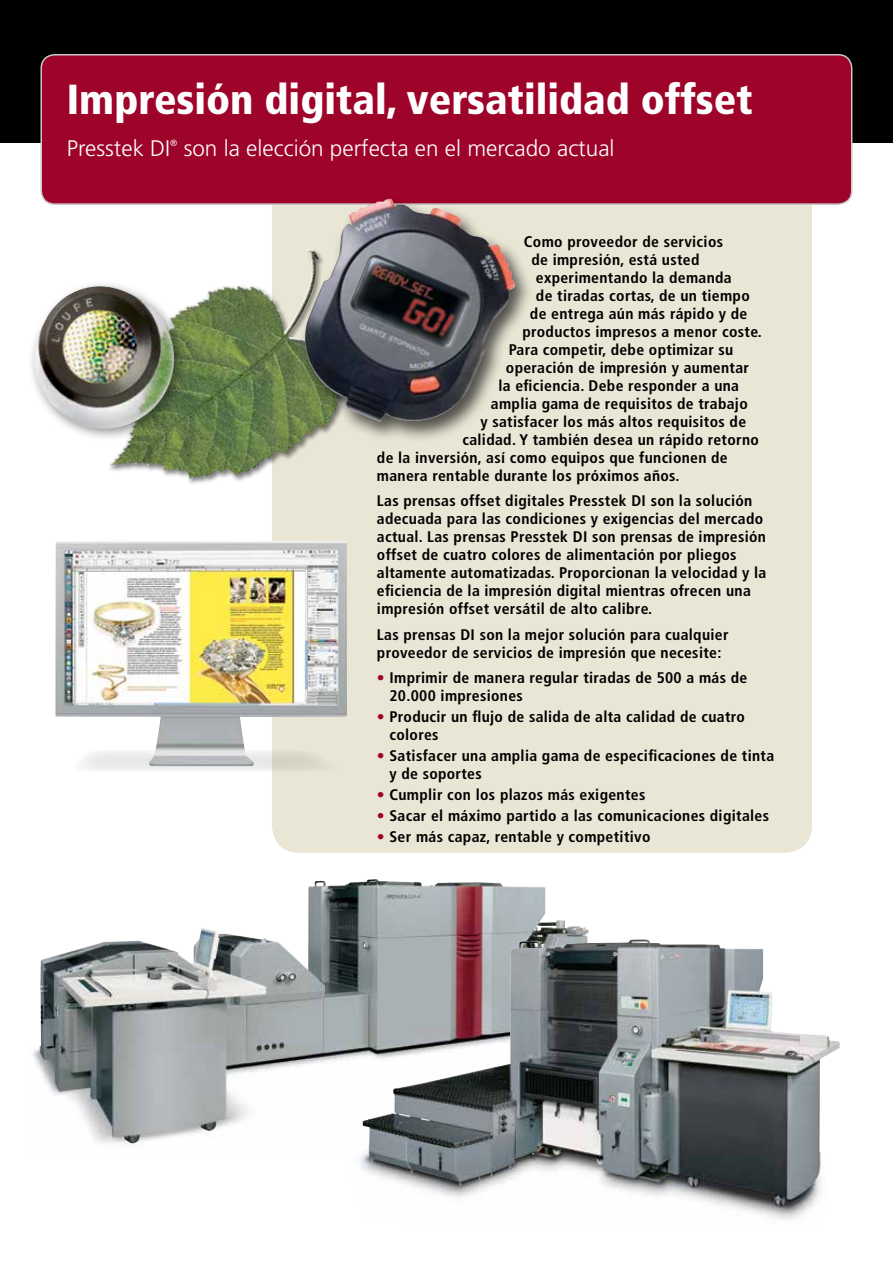
<style>
.page{position:relative;width:893px;height:1263px;background:#fff}
.page>*{position:absolute;margin:0;border:0;box-sizing:border-box;transform-origin:0 0}
.t1{font:900 condensed 42px "Frutiger LT Std";color:#fff}
.t2{font:300 22.5px "Frutiger LT Std";color:#fff}
.t3{font:700 condensed 15.3px/18px "Frutiger LT Std";letter-spacing:.02em;color:#000}
.t4{font:300 9px "Frutiger LT Std";color:#fff}
.s1{color:#9e032a}
</style>
<div class="page">
<div style="left:272px;top:177px;width:540px;height:676px;background:#e9e6d5;border-radius:27px"></div>
<div style="left:0;top:0;width:893px;height:142px;background:#000"></div>
<div style="left:41px;top:55px;width:811px;height:149px;background:#9e032a;border-radius:14px"></div>
<div style="left:40px;top:54px;width:812px;height:151px;border:2px solid #c7c8ca;border-radius:14px"></div>
<div style="left:107px;top:248px;width:240px;height:238px;background:#000;opacity:.5"></div>
<img style="left:222px;top:250px;width:77px;height:82px">
<div style="left:28px;top:279px;width:160px;height:163px;background:#000;opacity:.42"></div>
<img style="left:28px;top:286px;width:151px;height:151px">
<div style="left:299px;top:195px;width:235px;height:248px;background:#000;opacity:.66"></div>
<img style="left:305px;top:199px;width:210px;height:223px">
<svg style="left:83px;top:766px;width:237px;height:5px"></svg>
<img style="left:55px;top:541px;width:292px;height:225px">
<img style="left:33px;top:879px;width:556px;height:268px">
<img style="left:348px;top:939px;width:486px;height:281px">
<h1 class="t1" style="left:67px;top:74px;width:687px">Impresión digital, versatilidad offset</h1>
<h2 class="t2" style="left:67px;top:135px;width:105px">Presstek DI</h2>
<p class="t4" style="left:170px;top:138px;width:9px">®</p>
<h2 class="t2" style="left:184px;top:135px;width:432px">son la elección perfecta en el mercado actual</h2>
<p class="t3" style="left:524px;top:232px;width:201px">Como proveedor de servicios</p>
<p class="t3" style="left:531px;top:250px;width:170px">de impresión, está usted</p>
<p class="t3" style="left:536px;top:268px;width:197px">experimentando la demanda</p>
<p class="t3" style="left:536px;top:286px;width:215px">de tiradas cortas, de un tiempo</p>
<p class="t3" style="left:530px;top:304px;width:219px">de entrega aún más rápido y de</p>
<p class="t3" style="left:522px;top:322px;width:241px">productos impresos a menor coste.</p>
<p class="t3" style="left:509px;top:341px;width:226px">Para competir, debe optimizar su</p>
<p class="t3" style="left:506px;top:359px;width:245px">operación de impresión y aumentar</p>
<p class="t3" style="left:498px;top:377px;width:242px">la eficiencia. Debe responder a una</p>
<p class="t3" style="left:491px;top:395px;width:258px">amplia gama de requisitos de trabajo</p>
<p class="t3" style="left:480px;top:413px;width:267px">y satisfacer los más altos requisitos de</p>
<p class="t3" style="left:462px;top:431px;width:298px">calidad. Y también desea un rápido retorno</p>
<p class="t3" style="left:377px;top:449px;width:352px">de la inversión, así como equipos que funcionen de</p>
<p class="t3" style="left:377px;top:467px;width:304px">manera rentable durante los próximos años.</p>
<p class="t3" style="left:377px;top:492px;width:391px">Las prensas offset digitales Presstek DI son la solución adecuada para las condiciones y exigencias del mercado actual. Las prensas Presstek DI son prensas de impresión offset de cuatro colores de alimentación por pliegos altamente automatizadas. Proporcionan la velocidad y la eficiencia de la impresión digital mientras ofrecen una impresión offset versátil de alto calibre.</p>
<p class="t3" style="left:377px;top:626px;width:353px">Las prensas DI son la mejor solución para cualquier proveedor de servicios de impresión que necesite:</p>
<p class="t3" style="left:389px;top:669px;width:359px;text-indent:-13px"><span class="s1">•</span> Imprimir de manera regular tiradas de 500 a más de<br>20.000 impresiones</p>
<p class="t3" style="left:389px;top:708px;width:357px;text-indent:-13px"><span class="s1">•</span> Producir un flujo de salida de alta calidad de cuatro colores</p>
<p class="t3" style="left:389px;top:747px;width:386px;text-indent:-13px"><span class="s1">•</span> Satisfacer una amplia gama de especificaciones de tinta y de soportes</p>
<p class="t3" style="left:377px;top:786px;width:270px"><span class="s1">•</span> Cumplir con los plazos más exigentes</p>
<p class="t3" style="left:377px;top:807px;width:394px"><span class="s1">•</span> Sacar el máximo partido a las comunicaciones digitales</p>
<p class="t3" style="left:377px;top:828px;width:275px"><span class="s1">•</span> Ser más capaz, rentable y competitivo</p>
</div>
